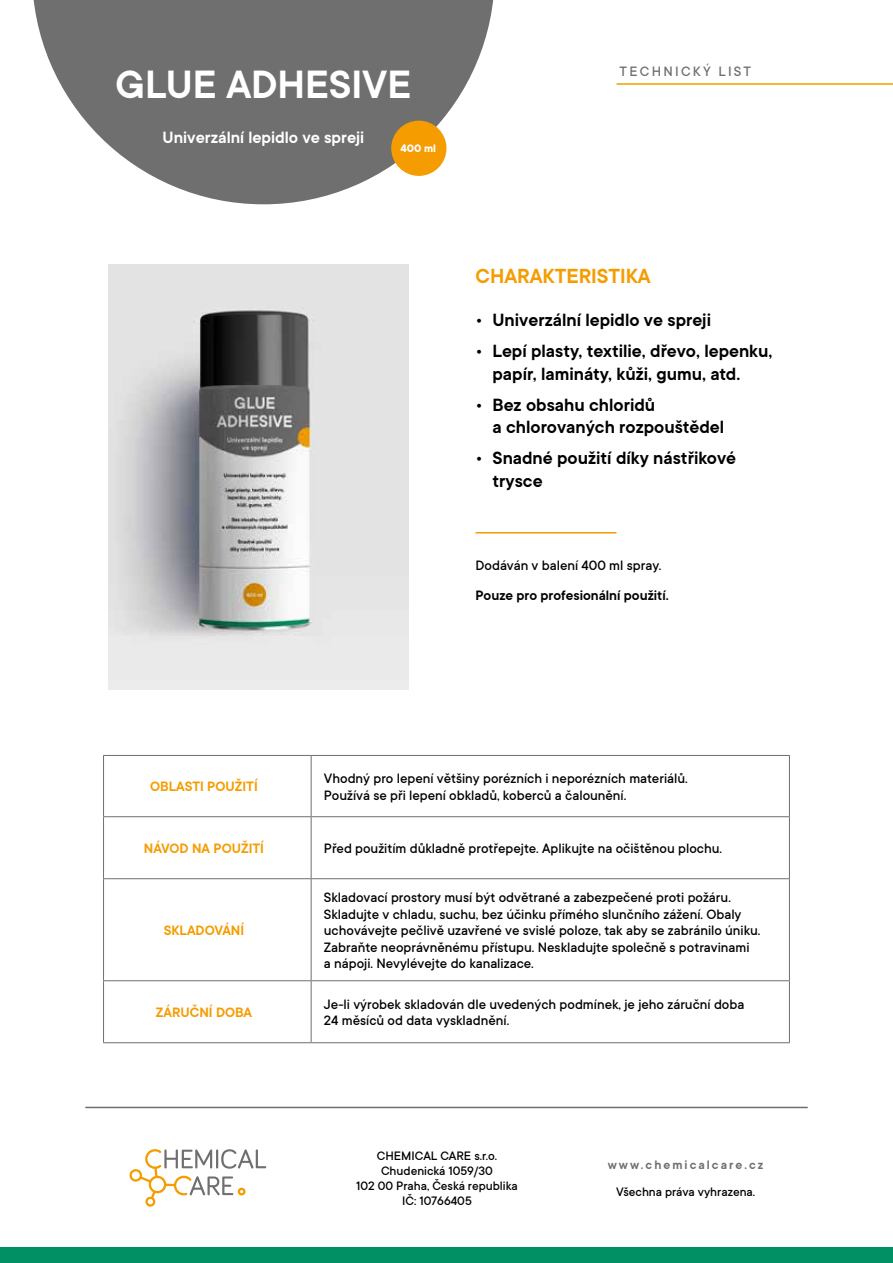
<style>
.page{position:relative;width:893px;height:1263px;background:#fff}
.page>*{position:absolute;margin:0;border:0;box-sizing:border-box;transform-origin:0 0}
.t1{font:600 43.5px "TT Commons";color:#fff}
.t2{font:600 22.5px "TT Commons";color:#f59c00}
.t3{font:600 19.5px/22.5px "TT Commons";color:#000}
.t4{font:600 18px "TT Commons";color:#fff}
.t5{font:500 15px/16.5px "TT Commons";color:#000}
.t6{font:600 15px "TT Commons";color:#f59c00}
.t7{font:600 15px "TT Commons";color:#000}
.t8{font:500 15px "TT Commons";letter-spacing:.15em;color:#706f6f}
.t9{font:500 13.5px/15px "TT Commons";color:#000;text-align:center}
.t10{font:600 13.5px "TT Commons";letter-spacing:.15em;color:#706f6f}
.t11{font:700 12px "TT Commons";color:#fff}
</style>
<div class="page">
<svg style="left:33px;top:0;width:461px;height:204px;fill:#706f6f"></svg>
<div style="left:0;top:1247px;width:893px;height:16px;background:#009063"></div>
<hr style="left:617px;top:83px;width:276px;height:2px;background:#f59c00">
<hr style="left:86px;top:1107px;width:721px;height:1px;background:#706f6f">
<svg style="left:129px;top:1149px;width:137px;height:57px"></svg>
<img style="left:108px;top:264px;width:300px;height:426px">
<div style="left:391px;top:121px;width:55px;height:55px;background:#f59c00;border-radius:50%"></div>
<hr style="left:311px;top:756px;width:1px;height:60px;background:#706f6f">
<hr style="left:103px;top:816px;width:208px;height:1px;background:#706f6f">
<hr style="left:311px;top:816px;width:479px;height:1px;background:#706f6f">
<hr style="left:311px;top:817px;width:1px;height:61px;background:#706f6f">
<hr style="left:103px;top:878px;width:208px;height:1px;background:#706f6f">
<hr style="left:311px;top:878px;width:479px;height:1px;background:#706f6f">
<hr style="left:311px;top:879px;width:1px;height:101px;background:#706f6f">
<hr style="left:103px;top:980px;width:208px;height:1px;background:#706f6f">
<hr style="left:311px;top:980px;width:479px;height:1px;background:#706f6f">
<hr style="left:311px;top:981px;width:1px;height:61px;background:#706f6f">
<hr style="left:103px;top:755px;width:208px;height:1px;background:#706f6f">
<hr style="left:103px;top:756px;width:1px;height:60px;background:#706f6f">
<hr style="left:311px;top:755px;width:479px;height:1px;background:#706f6f">
<hr style="left:789px;top:756px;width:1px;height:60px;background:#706f6f">
<hr style="left:103px;top:817px;width:1px;height:61px;background:#706f6f">
<hr style="left:789px;top:817px;width:1px;height:61px;background:#706f6f">
<hr style="left:103px;top:879px;width:1px;height:101px;background:#706f6f">
<hr style="left:789px;top:879px;width:1px;height:101px;background:#706f6f">
<hr style="left:103px;top:981px;width:1px;height:61px;background:#706f6f">
<hr style="left:789px;top:981px;width:1px;height:61px;background:#706f6f">
<hr style="left:103px;top:1042px;width:208px;height:1px;background:#706f6f">
<hr style="left:311px;top:1042px;width:479px;height:1px;background:#706f6f">
<hr style="left:476px;top:532px;width:140px;height:1px;background:#f59c00">
<h1 class="t1" style="left:116px;top:60px;width:297px">GLUE ADHESIVE</h1>
<p class="t4" style="left:163px;top:128px;width:203px">Univerzální lepidlo ve spreji</p>
<p class="t11" style="left:400px;top:142px;width:37px">400 ml</p>
<p class="t8" style="left:620px;top:64px;width:133px">TECHNICKÝ LIST</p>
<h2 class="t2" style="left:476px;top:263px;width:177px">CHARAKTERISTIKA</h2>
<h3 class="t3" style="left:476px;top:309px;width:237px">• Univerzální lepidlo ve spreji</h3>
<h3 class="t3" style="left:493px;top:340px;width:281px;text-indent:-17px">• Lepí plasty, textilie, dřevo, lepenku, papír, lamináty, kůži, gumu, atd.</h3>
<h3 class="t3" style="left:493px;top:394px;width:233px;text-indent:-17px">• Bez obsahu chloridů<br>a chlorovaných rozpouštědel</h3>
<h3 class="t3" style="left:493px;top:447px;width:245px;text-indent:-17px">• Snadné použití díky nástřikové trysce</h3>
<p class="t5" style="left:476px;top:557px;width:187px">Dodáván v balení 400 ml spray.</p>
<p class="t7" style="left:476px;top:587px;width:195px">Pouze pro profesionální použití.</p>
<p class="t6" style="left:150px;top:778px;width:109px">OBLASTI POUŽITÍ</p>
<p class="t5" style="left:324px;top:770px;width:365px">Vhodný pro lepení většiny porézních i neporézních materiálů.<br>Používá se při lepení obkladů, koberců a čalounění.</p>
<p class="t6" style="left:144px;top:840px;width:122px">NÁVOD NA POUŽITÍ</p>
<p class="t5" style="left:324px;top:840px;width:400px">Před použitím důkladně protřepejte. Aplikujte na očištěnou plochu.</p>
<p class="t6" style="left:164px;top:922px;width:82px">SKLADOVÁNÍ</p>
<p class="t5" style="left:324px;top:889px;width:438px">Skladovací prostory musí být odvětrané a zabezpečené proti požáru.<br>Skladujte v chladu, suchu, bez účinku přímého slunčního zážení. Obaly uchovávejte pečlivě uzavřené ve svislé poloze, tak aby se zabránilo úniku.<br>Zabraňte neoprávněnému přístupu. Neskladujte společně s potravinami<br>a nápoji. Nevylévejte do kanalizace.</p>
<p class="t6" style="left:156px;top:1004px;width:98px">ZÁRUČNÍ DOBA</p>
<p class="t5" style="left:324px;top:996px;width:422px">Je-li výrobek skladován dle uvedených podmínek, je jeho záruční doba<br>24 měsíců od data vyskladnění.</p>
<p class="t9" style="left:356px;top:1148px;width:163px">CHEMICAL CARE s.r.o.<br>Chudenická 1059/30<br>102 00 Praha, Česká republika<br>IČ: 10766405</p>
<p class="t10" style="left:608px;top:1157px;width:157px">www.chemicalcare.cz</p>
<p class="t9" style="left:616px;top:1185px;width:141px">Všechna práva vyhrazena.</p>
</div>
